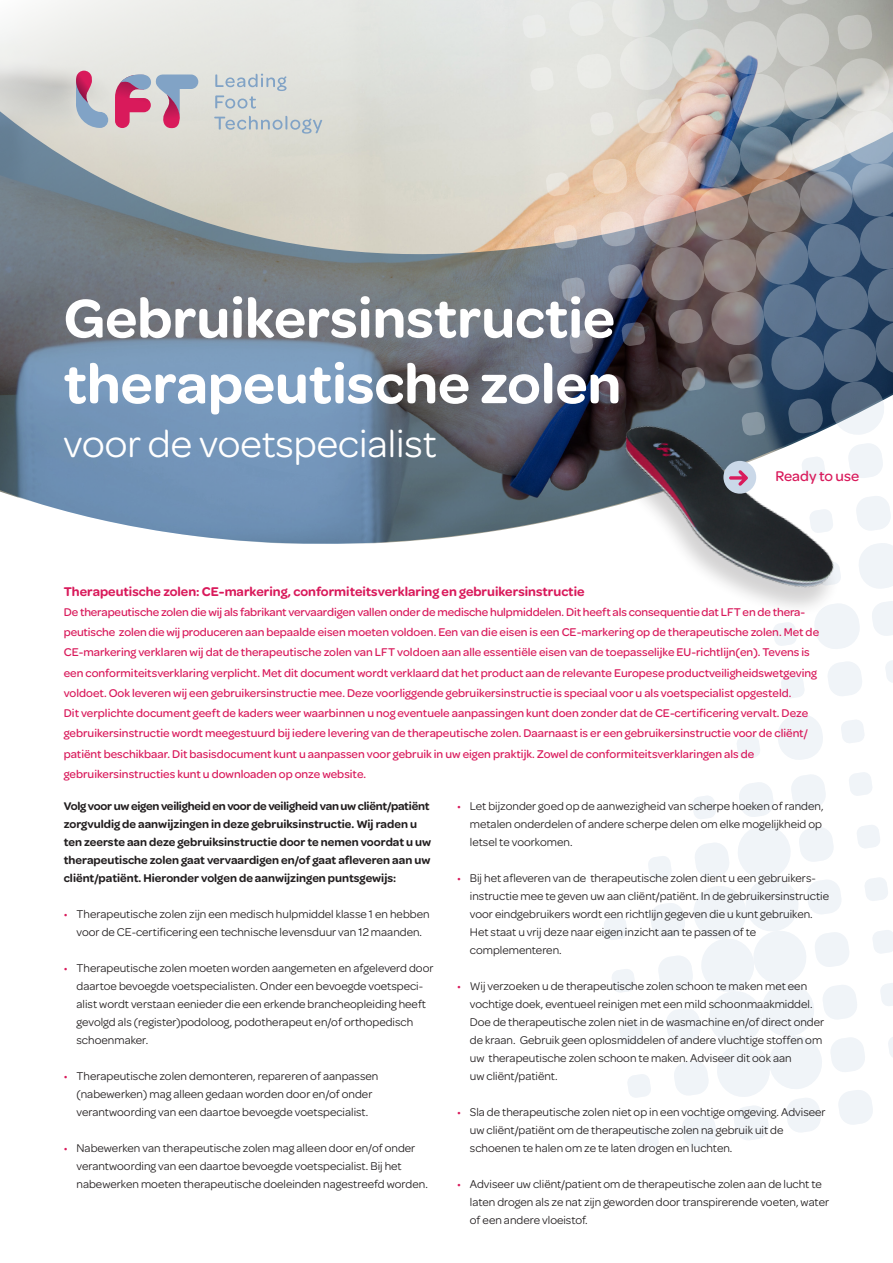
<style>
.page{position:relative;width:893px;height:1263px;background:#fff}
.page>*{position:absolute;margin:0;border:0;box-sizing:border-box;transform-origin:0 0}
.t1{font:600 58.05px "Omnes";color:#fff}
.t2{font:40.2px "Omnes";color:#fff}
.t3{font:500 15px "Omnes";color:#d91a5b}
.t4{font:600 13.5px "Omnes";color:#d91a5b}
.t5{font:12px/18px "Omnes";color:#231f20}
.t6{font:500 12px/20.2px "Omnes";color:#d91a5b}
.t7{font:600 12px/18px "Omnes";color:#231f20}
.s1{color:#d91a5b}
</style>
<div class="page">
<svg style="left:0;top:101px;width:588px;height:443px;background:#8a98a3"></svg>
<svg style="left:737px;top:735px;width:23px;height:24px"></svg>
<svg style="left:781px;top:675px;width:23px;height:23px"></svg>
<svg style="left:773px;top:631px;width:24px;height:15px"></svg>
<svg style="left:815px;top:631px;width:44px;height:18px"></svg>
<svg style="left:841px;top:720px;width:23px;height:23px"></svg>
<svg style="left:828px;top:662px;width:34px;height:34px"></svg>
<svg style="left:885px;top:660px;width:8px;height:23px"></svg>
<svg style="left:888px;top:503px;width:3px;height:21px"></svg>
<svg style="left:888px;top:544px;width:5px;height:43px"></svg>
<svg style="left:877px;top:601px;width:16px;height:35px"></svg>
<img style="left:522px;top:0;width:371px;height:436px">
<svg style="left:778px;top:714px;width:45px;height:46px"></svg>
<svg style="left:604px;top:772px;width:289px;height:378px"></svg>
<svg style="left:76px;top:71px;width:32px;height:57px;background:#bba8bb"></svg>
<svg style="left:115px;top:74px;width:83px;height:55px;background:#c599b0"></svg>
<svg style="left:214px;top:116px;width:108px;height:18px;background:#c7ced0"></svg>
<svg style="left:215px;top:74px;width:72px;height:35px;background:#cdd4d6"></svg>
<img style="left:588px;top:385px;width:300px;height:246px">
<div style="left:723px;top:461px;width:33px;height:33px;background:#cad8e8;border-radius:50%"></div>
<svg style="left:729px;top:470px;width:19px;height:16px"></svg>
<p class="t1" style="left:64px;top:285px;width:553px">Gebruikersinstructie</p>
<p class="t1" style="left:64px;top:351px;width:559px">therapeutische zolen</p>
<p class="t2" style="left:64px;top:422px;width:375px">voor de voetspecialist</p>
<p class="t3" style="left:775px;top:468px;width:85px">Ready to use</p>
<p class="t4" style="left:64px;top:583px;width:522px">Therapeutische zolen: CE-markering, conformiteitsverklaring en gebruikersinstructie</p>
<p class="t6" style="left:64px;top:602px;width:757px">De therapeutische zolen die wij als fabrikant vervaardigen vallen onder de medische hulpmiddelen. Dit heeft als consequentie dat LFT en de thera&shy;peutische zolen die wij produceren aan bepaalde eisen moeten voldoen. Een van die eisen is een CE-markering op de therapeutische zolen. Met de CE-markering verklaren wij dat de therapeutische zolen van LFT voldoen aan alle essentiële eisen van de toepasselijke EU-richtlijn(en). Tevens is een conformiteitsverklaring verplicht. Met dit document wordt verklaard dat het product aan de relevante Europese productveiligheidswetgeving voldoet. Ook leveren wij een gebruikersinstructie mee. Deze voorliggende gebruikersinstructie is speciaal voor u als voetspecialist opgesteld.<br>Dit verplichte document geeft de kaders weer waarbinnen u nog eventuele aanpassingen kunt doen zonder dat de CE-certificering vervalt. Deze gebruikersinstructie wordt meegestuurd bij iedere levering van de therapeutische zolen. Daarnaast is er een gebruikersinstructie voor de cliënt/ patiënt beschikbaar. Dit basisdocument kunt u aanpassen voor gebruik in uw eigen praktijk. Zowel de conformiteitsverklaringen als de gebruikersinstructies kunt u downloaden op onze website.</p>
<p class="t7" style="left:64px;top:797px;width:369px">Volg voor uw eigen veiligheid en voor de veiligheid van uw cliënt/patiënt zorgvuldig de aanwijzingen in deze gebruiksinstructie. Wij raden u ten zeerste aan deze gebruiksinstructie door te nemen voordat u uw therapeutische zolen gaat vervaardigen en/of gaat afleveren aan uw cliënt/patiënt. Hieronder volgen de aanwijzingen puntsgewijs:</p>
<p class="t5" style="left:64px;top:905px;width:367px;text-align:center"><span class="s1">•</span> Therapeutische zolen zijn een medisch hulpmiddel klasse 1 en hebben voor de CE-certificering een technische levensduur van 12 maanden.</p>
<p class="t5" style="left:77px;top:959px;width:358px;text-indent:-13px"><span class="s1">•</span> Therapeutische zolen moeten worden aangemeten en afgeleverd door daartoe bevoegde voetspecialisten. Onder een bevoegde voetspeci&shy;alist wordt verstaan eenieder die een erkende brancheopleiding heeft gevolgd als (register)podoloog, podotherapeut en/of orthopedisch schoenmaker.</p>
<p class="t5" style="left:64px;top:1067px;width:316px;text-align:center"><span class="s1">•</span> Therapeutische zolen demonteren, repareren of aanpassen (nabewerken) mag alleen gedaan worden door en/of onder verantwoording van een daartoe bevoegde voetspecialist.</p>
<p class="t5" style="left:77px;top:1139px;width:353px;text-indent:-13px"><span class="s1">•</span> Nabewerken van therapeutische zolen mag alleen door en/of onder verantwoording van een daartoe bevoegde voetspecialist. Bij het nabewerken moeten therapeutische doeleinden nagestreefd worden.</p>
<p class="t5" style="left:470px;top:797px;width:355px;text-indent:-13px"><span class="s1">•</span> Let bijzonder goed op de aanwezigheid van scherpe hoeken of randen, metalen onderdelen of andere scherpe delen om elke mogelijkheid op letsel te voorkomen.</p>
<p class="t5" style="left:470px;top:869px;width:361px;text-indent:-13px"><span class="s1">•</span> Bij het afleveren van de therapeutische zolen dient u een gebruikers&shy;instructie mee te geven uw aan cliënt/patiënt. In de gebruikersinstructie voor eindgebruikers wordt een richtlijn gegeven die u kunt gebruiken.<br>Het staat u vrij deze naar eigen inzicht aan te passen of te complementeren.</p>
<p class="t5" style="left:470px;top:977px;width:356px;text-indent:-13px"><span class="s1">•</span> Wij verzoeken u de therapeutische zolen schoon te maken met een vochtige doek, eventueel reinigen met een mild schoonmaakmiddel.<br>Doe de therapeutische zolen niet in de wasmachine en/of direct onder de kraan. Gebruik geen oplosmiddelen of andere vluchtige stoffen om uw therapeutische zolen schoon te maken. Adviseer dit ook aan<br>uw cliënt/patiënt.</p>
<p class="t5" style="left:470px;top:1103px;width:357px;text-indent:-13px"><span class="s1">•</span> Sla de therapeutische zolen niet op in een vochtige omgeving. Adviseer uw cliënt/patiënt om de therapeutische zolen na gebruik uit de schoenen te halen om ze te laten drogen en luchten.</p>
<p class="t5" style="left:470px;top:1175px;width:361px;text-indent:-13px"><span class="s1">•</span> Adviseer uw cliënt/patient om de therapeutische zolen aan de lucht te laten drogen als ze nat zijn geworden door transpirerende voeten, water of een andere vloeistof.</p>
</div>
